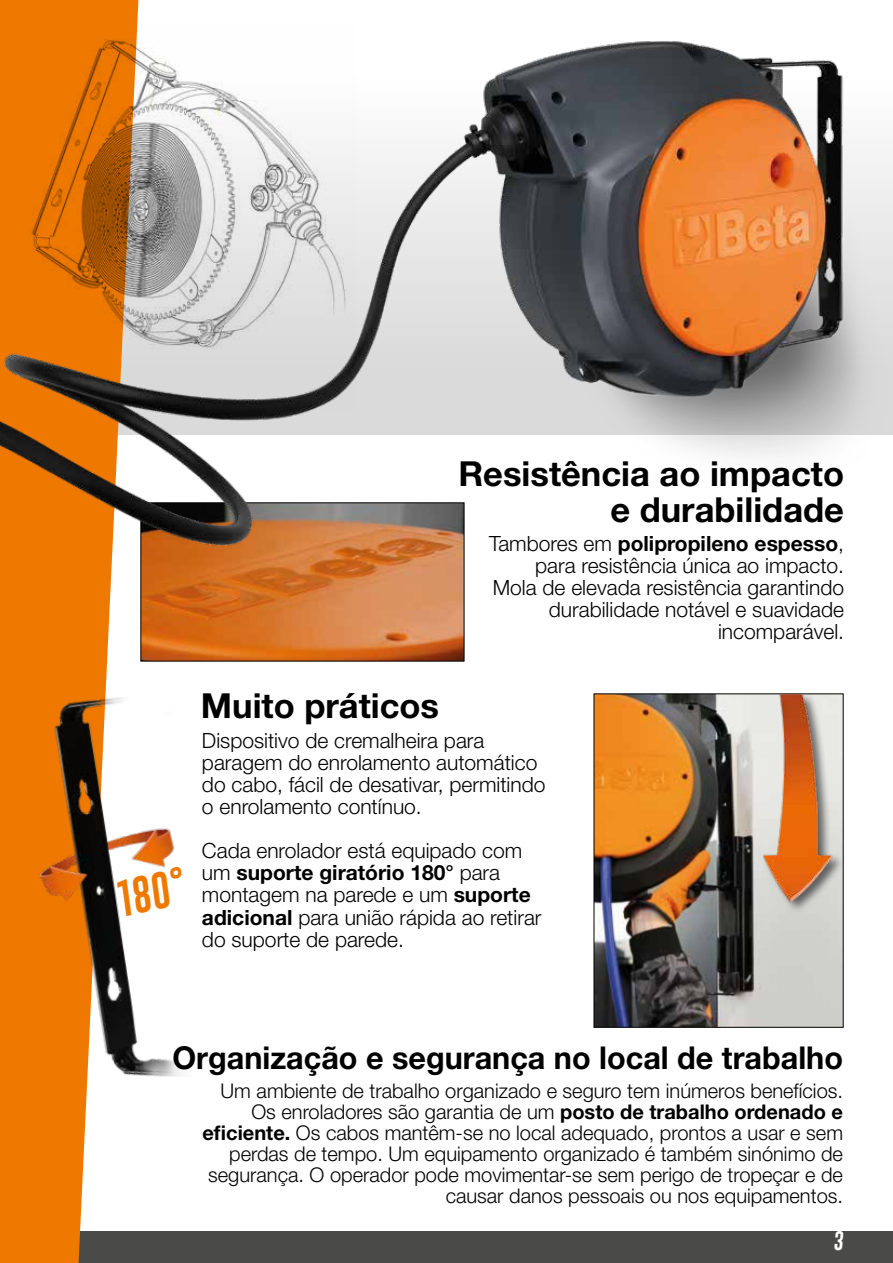
<style>
.page{position:relative;width:893px;height:1263px;background:#fff}
.page>*{position:absolute;margin:0;border:0;box-sizing:border-box;transform-origin:0 0}
.t1{font:37.2px "Gobold Extra 2";color:#ef7900}
.t2{font:700 34.5px/36px "Helvetica Neue LT Std";color:#000;text-align:right}
.t3{font:700 31.5px "Helvetica Neue LT Std";color:#000}
.t4{font:300 21px/22px "Helvetica Neue LT Std";color:#000}
.t5{font:300 20.25px/21px "Helvetica Neue LT Std";color:#000;text-align:right}
.t6{font:19.5px "Gobold Extra 2";color:#fff}
.s1{font-weight:700}
</style>
<div class="page">
<div style="left:0;top:1231px;width:893px;height:32px;background:#4a4a49"></div>
<img style="left:142px;top:607px;width:320px;height:52px">
<svg style="left:0;top:607px;width:110px;height:656px;fill:#ef7900"></svg>
<img style="left:0;top:0;width:890px;height:607px">
<img style="left:0;top:655px;width:287px;height:484px">
<img style="left:596px;top:695px;width:246px;height:331px">
<div style="left:594px;top:693px;width:250px;height:335px;border:1px solid #000"></div>
<img style="left:731px;top:694px;width:113px;height:224px">
<h2 class="t2" style="left:458px;top:455px;width:387px">Resistência ao impacto e durabilidade</h2>
<h1 class="t1" style="left:109px;top:877px;width:73px;rotate:-12deg">180°</h1>
<h2 class="t2" style="left:201px;top:687px;width:240px">Muito práticos</h2>
<p class="t4" style="left:489px;top:532px;width:357px;text-align:right">Tambores em <span class="s1">polipropileno espesso</span>, para resistência única ao impacto.<br>Mola de elevada resistência garantindo durabilidade notável e suavidade incomparável.</p>
<p class="t4" style="left:202px;top:729px;width:345px">Dispositivo de cremalheira para paragem do enrolamento automático do cabo, fácil de desativar, permitindo o enrolamento contínuo.</p>
<p class="t4" style="left:202px;top:839px;width:341px">Cada enrolador está equipado com um <span class="s1">suporte giratório 180°</span> para montagem na parede e um <span class="s1">suporte adicional</span> para união rápida ao retirar do suporte de parede.</p>
<h3 class="t3" style="left:173px;top:1039px;width:672px">Organização e segurança no local de trabalho</h3>
<p class="t5" style="left:202px;top:1080px;width:642px">Um ambiente de trabalho organizado e seguro tem inúmeros benefícios.<br>Os enroladores são garantia de um <span class="s1">posto de trabalho ordenado e eficiente.</span> Os cabos mantêm-se no local adequado, prontos a usar e sem perdas de tempo. Um equipamento organizado é também sinónimo de segurança. O operador pode movimentar-se sem perigo de tropeçar e de causar danos pessoais ou nos equipamentos.</p>
<p class="t6" style="left:833px;top:1228px;width:14px">3</p>
</div>
